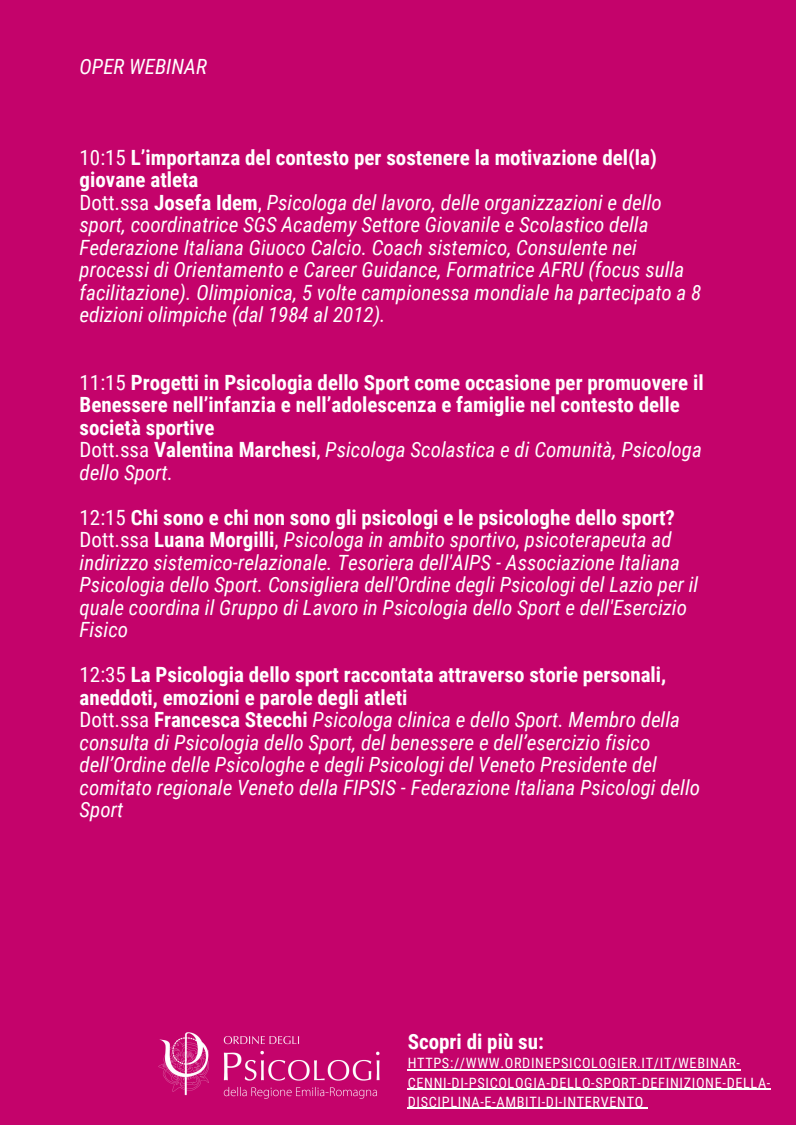
<style>
.page{position:relative;width:796px;height:1125px;background:#fff}
.page>*{position:absolute;margin:0;border:0;box-sizing:border-box;transform-origin:0 0}
.t1{font:italic 21px/22.5px "Roboto Condensed";color:#fff}
.t2{font:700 21px/22.5px "Roboto Condensed";color:#fff}
.t3{font:14.25px/19.1px "Roboto Condensed";letter-spacing:.045em;color:#fff}
.s1{font-weight:400}
.s2{font-style:normal}
.s3{font-weight:700;font-style:normal}
</style>
<div class="page">
<div style="left:0;top:0;width:795px;height:1125px;background:#c4036b"></div>
<img style="left:158px;top:1032px;width:222px;height:67px">
<hr style="left:407px;top:1070px;width:333px;height:1px;background:#fff">
<hr style="left:407px;top:1089px;width:364px;height:1px;background:#fff">
<hr style="left:407px;top:1108px;width:237px;height:1px;background:#fff">
<p class="t1" style="left:80px;top:55px;width:129px">OPER WEBINAR</p>
<p class="t2" style="left:80px;top:146px;width:578px"><span class="s1">10:15</span> L’importanza del contesto per sostenere la motivazione del(la) giovane atleta</p>
<p class="t1" style="left:80px;top:191px;width:623px"><span class="s2">Dott.ssa</span> <span class="s3">Josefa Idem</span><span class="s2">,</span> Psicologa del lavoro, delle organizzazioni e dello sport, coordinatrice SGS Academy Settore Giovanile e Scolastico della Federazione Italiana Giuoco Calcio. Coach sistemico, Consulente nei processi di Orientamento e Career Guidance, Formatrice AFRU (focus sulla facilitazione). Olimpionica, 5 volte campionessa mondiale ha partecipato a 8 edizioni olimpiche (dal 1984 al 2012).</p>
<p class="t2" style="left:80px;top:371px;width:625px"><span class="s1">11:15</span> Progetti in Psicologia dello Sport come occasione per promuovere il<br>Benessere nell’infanzia e nell’adolescenza e famiglie nel contesto delle società sportive</p>
<p class="t1" style="left:80px;top:439px;width:623px"><span class="s2">Dott.ssa</span> <span class="s3">Valentina Marchesi</span><span class="s2">,</span> Psicologa Scolastica e di Comunità, Psicologa dello Sport.</p>
<p class="t2" style="left:80px;top:506px;width:596px"><span class="s1">12:15</span> Chi sono e chi non sono gli psicologi e le psicologhe dello sport?</p>
<p class="t1" style="left:80px;top:529px;width:620px"><span class="s2">Dott.ssa</span> <span class="s3">Luana Morgilli</span><span class="s2">,</span> Psicologa in ambito sportivo, psicoterapeuta ad indirizzo sistemico-relazionale. Tesoriera dell'AIPS - Associazione Italiana Psicologia dello Sport. Consigliera dell'Ordine degli Psicologi del Lazio per il quale coordina il Gruppo di Lavoro in Psicologia dello Sport e dell'Esercizio Fisico</p>
<p class="t2" style="left:80px;top:664px;width:588px"><span class="s1">12:35</span> La Psicologia dello sport raccontata attraverso storie personali, aneddoti, emozioni e parole degli atleti</p>
<p class="t1" style="left:80px;top:709px;width:622px"><span class="s2">Dott.ssa</span> <span class="s3">Francesca Stecchi</span> Psicologa clinica e dello Sport. Membro della consulta di Psicologia dello Sport, del benessere e dell’esercizio fisico dell’Ordine delle Psicologhe e degli Psicologi del Veneto Presidente del comitato regionale Veneto della FIPSIS - Federazione Italiana Psicologi dello Sport</p>
<p class="t2" style="left:407px;top:1030px;width:137px">Scopri di più su:</p>
<p class="t3" style="left:407px;top:1054px;width:364px">HTTPS://WWW.ORDINEPSICOLOGIER.IT/IT/WEBINAR-<br>CENNI-DI-PSICOLOGIA-DELLO-SPORT-DEFINIZIONE-DELLA-<br>DISCIPLINA-E-AMBITI-DI-INTERVENTO</p>
</div>
